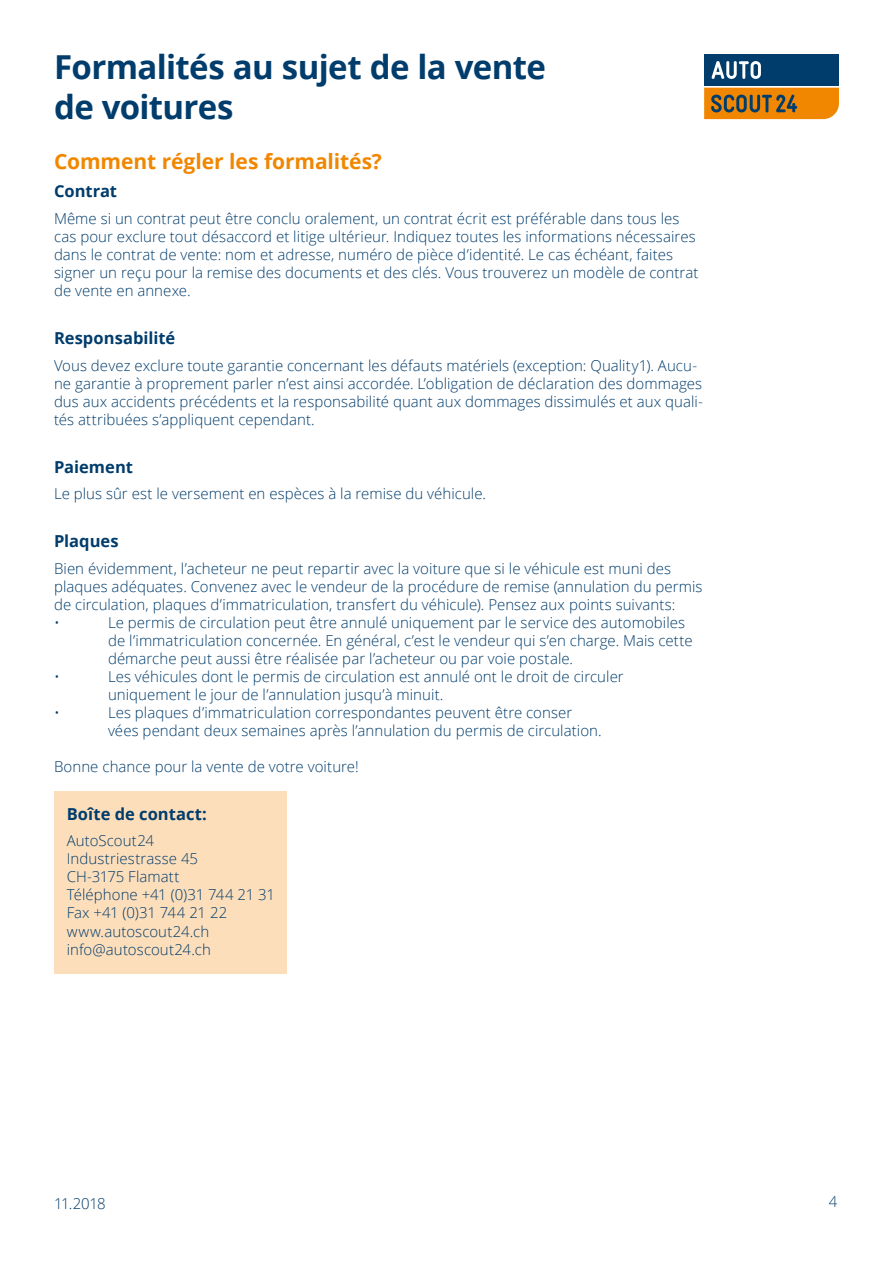
<style>
.page{position:relative;width:893px;height:1263px;background:#fff}
.page>*{position:absolute;margin:0;border:0;box-sizing:border-box;transform-origin:0 0}
.t1{font:700 33px/39.6px "Open Sans";letter-spacing:-.02em;color:#003c6c}
.t2{font:700 21px "Open Sans";letter-spacing:-.005em;color:#f18700}
.t3{font:700 16.5px "Open Sans";color:#003c6c}
.t4{font:300 15px/18px "Open Sans";letter-spacing:.005em;color:#003c6c}
</style>
<div class="page">
<svg style="left:704px;top:85px;width:135px;height:3px"></svg>
<div style="left:704px;top:54px;width:135px;height:31px;background:#003c6c"></div>
<svg style="left:704px;top:88px;width:135px;height:31px;background:#cb7c14"></svg>
<svg style="left:712px;top:61px;width:49px;height:18px"></svg>
<div style="left:54px;top:792px;width:232px;height:182px;background:#fddebb"></div>
<h1 class="t1" style="left:54px;top:47px;width:493px">Formalités au sujet de la vente de voitures</h1>
<h2 class="t2" style="left:54px;top:147px;width:329px">Comment régler les formalités?</h2>
<p class="t3" style="left:54px;top:180px;width:65px">Contrat</p>
<p class="t4" style="left:54px;top:209px;width:646px">Même si un contrat peut être conclu oralement, un contrat écrit est préférable dans tous les cas pour exclure tout désaccord et litige ultérieur. Indiquez toutes les informations nécessaires dans le contrat de vente: nom et adresse, numéro de pièce d’identité. Le cas échéant, faites signer un reçu pour la remise des documents et des clés. Vous trouverez un modèle de contrat de vente en annexe.</p>
<p class="t3" style="left:54px;top:326px;width:123px">Responsabilité</p>
<p class="t4" style="left:54px;top:356px;width:650px">Vous devez exclure toute garantie concernant les défauts matériels (exception: Quality1). Aucu&shy;ne garantie à proprement parler n’est ainsi accordée. L’obligation de déclaration des dommages dus aux accidents précédents et la responsabilité quant aux dommages dissimulés et aux quali&shy;tés attribuées s’appliquent cependant.</p>
<p class="t3" style="left:54px;top:455px;width:80px">Paiement</p>
<p class="t4" style="left:54px;top:484px;width:434px">Le plus sûr est le versement en espèces à la remise du véhicule.</p>
<p class="t3" style="left:54px;top:530px;width:66px">Plaques</p>
<p class="t4" style="left:54px;top:559px;width:650px">Bien évidemment, l’acheteur ne peut repartir avec la voiture que si le véhicule est muni des plaques adéquates. Convenez avec le vendeur de la procédure de remise (annulation du permis de circulation, plaques d’immatriculation, transfert du véhicule). Pensez aux points suivants:<br>•</p>
<p class="t4" style="left:108px;top:613px;width:586px">Le permis de circulation peut être annulé uniquement par le service des automobiles de l’immatriculation concernée. En général, c’est le vendeur qui s’en charge. Mais cette démarche peut aussi être réalisée par l’acheteur ou par voie postale.</p>
<p class="t4" style="left:54px;top:667px;width:7px">•</p>
<p class="t4" style="left:108px;top:667px;width:517px">Les véhicules dont le permis de circulation est annulé ont le droit de circuler uniquement le jour de l’annulation jusqu’à minuit.</p>
<p class="t4" style="left:54px;top:703px;width:7px">•</p>
<p class="t4" style="left:108px;top:703px;width:495px">Les plaques d’immatriculation correspondantes peuvent être conser vées pendant deux semaines après l’annulation du permis de circulation.</p>
<p class="t4" style="left:54px;top:757px;width:306px">Bonne chance pour la vente de votre voiture!</p>
<p class="t3" style="left:67px;top:802px;width:142px">Boîte de contact:</p>
<p class="t4" style="left:67px;top:832px;width:210px">AutoScout24<br>Industriestrasse 45<br>CH-3175 Flamatt<br>Téléphone +41 (0)31 744 21 31<br>Fax +41 (0)31 744 21 22 www.autoscout24.ch info@autoscout24.ch</p>
<p class="t4" style="left:54px;top:1194px;width:53px">11.2018</p>
<p class="t4" style="left:829px;top:1192px;width:10px">4</p>
</div>
